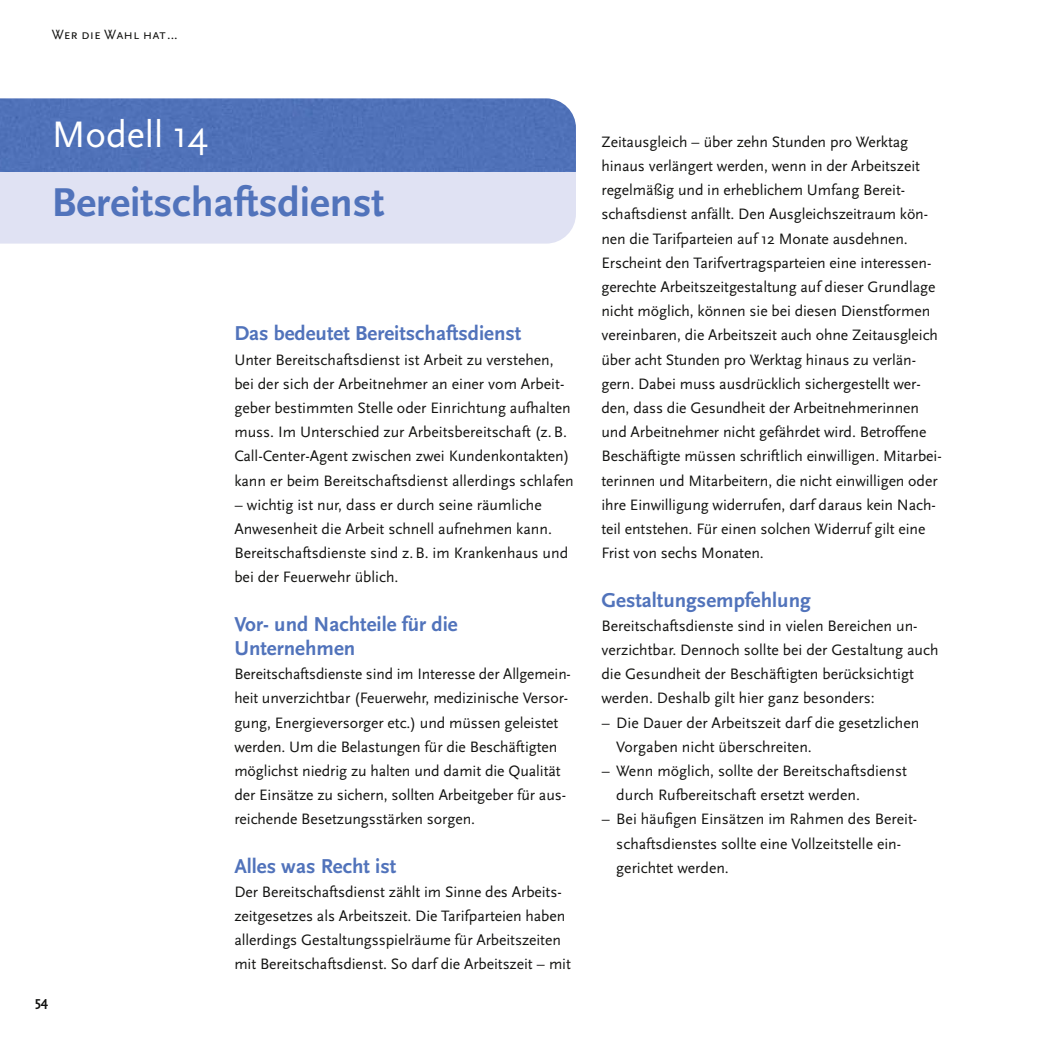
<style>
.page{position:relative;width:1043px;height:1043px;background:#fff}
.page>*{position:absolute;margin:0;border:0;box-sizing:border-box;transform-origin:0 0}
.t1{font:700 42px "Scala Sans";color:#5173bb}
.t2{font:38.5px "Scala Sans";color:#fff}
.t3{font:700 21px/24.2px "Scala Sans";color:#5173bb}
.t4{font:15.75px/24.2px "Scala Sans";letter-spacing:-.005em;color:#141412}
.t5{font:14px "Scala Sans Caps";color:#141412}
.t6{font:700 14px "Scala Sans";color:#141412}
</style>
<div class="page">
<svg style="left:0;top:98px;width:576px;height:146px;background:#97a9d5"></svg>
<p class="t5" style="left:52px;top:26px;width:128px">Wer die Wahl hat...</p>
<h2 class="t2" style="left:52px;top:111px;width:158px">Modell 14</h2>
<h1 class="t1" style="left:52px;top:177px;width:334px">Bereitschaftsdienst</h1>
<p class="t6" style="left:35px;top:992px;width:15px">54</p>
<h3 class="t3" style="left:234px;top:321px;width:288px">Das bedeutet Bereitschaftsdienst</h3>
<p class="t4" style="left:234px;top:347px;width:341px">Unter Bereitschaftsdienst ist Arbeit zu verstehen, bei der sich der Arbeitnehmer an einer vom Arbeit&shy;geber bestimmten Stelle oder Einrichtung aufhalten muss. Im Unterschied zur Arbeitsbereitschaft (z. B.<br>Call-Center-Agent zwischen zwei Kundenkontakten) kann er beim Bereitschaftsdienst allerdings schlafen</p>
<p class="t4" style="left:234px;top:492px;width:335px">– wichtig ist nur, dass er durch seine räumliche Anwesenheit die Arbeit schnell aufnehmen kann.<br>Bereitschaftsdienste sind z. B. im Krankenhaus und bei der Feuerwehr üblich.</p>
<h3 class="t3" style="left:234px;top:611px;width:225px">Vor- und Nachteile für die<br>Unternehmen</h3>
<p class="t4" style="left:234px;top:661px;width:338px">Bereitschaftsdienste sind im Interesse der Allgemein&shy;heit unverzichtbar (Feuerwehr, medizinische Versor&shy;gung, Energieversorger etc.) und müssen geleistet werden. Um die Belastungen für die Beschäftigten möglichst niedrig zu halten und damit die Qualität der Einsätze zu sichern, sollten Arbeitgeber für aus&shy;reichende Besetzungsstärken sorgen.</p>
<h3 class="t3" style="left:234px;top:853px;width:163px">Alles was Recht ist</h3>
<p class="t4" style="left:234px;top:879px;width:338px">Der Bereitschaftsdienst zählt im Sinne des Arbeits&shy;zeitgesetzes als Arbeitszeit. Die Tarifparteien haben allerdings Gestaltungsspielräume für Arbeitszeiten mit Bereitschaftsdienst. So darf die Arbeitszeit – mit</p>
<p class="t4" style="left:601px;top:129px;width:342px">Zeitausgleich – über zehn Stunden pro Werktag hinaus verlängert werden, wenn in der Arbeitszeit regelmäßig und in erheblichem Umfang Bereit&shy;schaftsdienst anfällt. Den Ausgleichszeitraum kön&shy;nen die Tarifparteien auf 12 Monate ausdehnen.<br>Erscheint den Tarifvertragsparteien eine interessen&shy;gerechte Arbeitszeitgestaltung auf dieser Grundlage nicht möglich, können sie bei diesen Dienstformen vereinbaren, die Arbeitszeit auch ohne Zeitausgleich über acht Stunden pro Werktag hinaus zu verlän&shy;gern. Dabei muss ausdrücklich sichergestellt wer&shy;den, dass die Gesundheit der Arbeitnehmerinnen und Arbeitnehmer nicht gefährdet wird. Betroffene Beschäftigte müssen schriftlich einwilligen. Mitarbei&shy;terinnen und Mitarbeitern, die nicht einwilligen oder ihre Einwilligung widerrufen, darf daraus kein Nach&shy;teil entstehen. Für einen solchen Widerruf gilt eine Frist von sechs Monaten.</p>
<h3 class="t3" style="left:601px;top:587px;width:211px">Gestaltungsempfehlung</h3>
<p class="t4" style="left:601px;top:613px;width:338px">Bereitschaftsdienste sind in vielen Bereichen un&shy;verzichtbar. Dennoch sollte bei der Gestaltung auch die Gesundheit der Beschäftigten berücksichtigt werden. Deshalb gilt hier ganz besonders:</p>
<p class="t4" style="left:616px;top:710px;width:304px;text-indent:-15px">– Die Dauer der Arbeitszeit darf die gesetzlichen<br>Vorgaben nicht überschreiten.</p>
<p class="t4" style="left:616px;top:758px;width:292px;text-indent:-15px">– Wenn möglich, sollte der Bereitschaftsdienst durch Rufbereitschaft ersetzt werden.</p>
<p class="t4" style="left:616px;top:806px;width:302px;text-indent:-15px">– Bei häufigen Einsätzen im Rahmen des Bereit&shy;schaftsdienstes sollte eine Vollzeitstelle ein&shy;gerichtet werden.</p>
</div>
